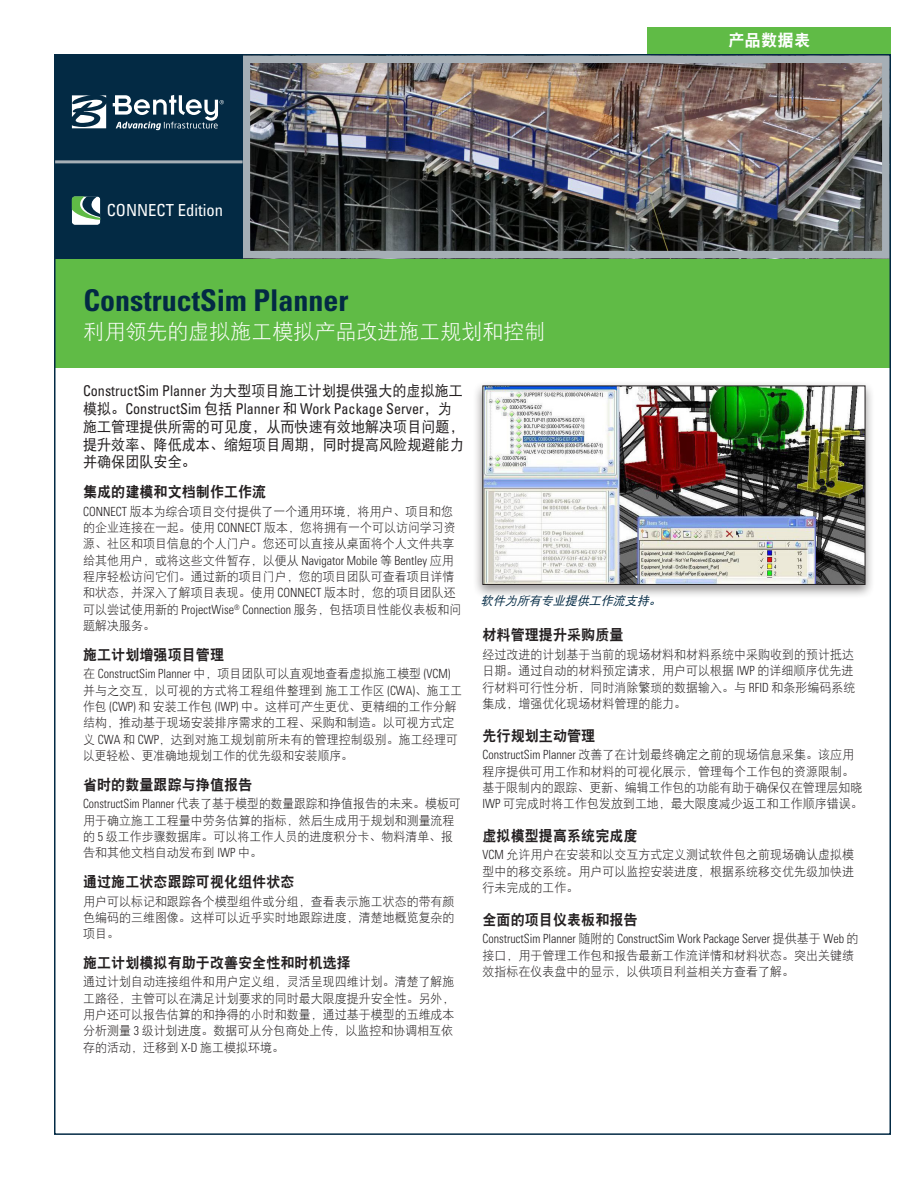
<style>
.page{position:relative;width:918px;height:1188px;background:#fff}
.page>*{position:absolute;margin:0;border:0;box-sizing:border-box;transform-origin:0 0}
.S__Title{font:700 condensed 30px "Univers";color:#032a44}
.S__Sub-title{font:21px "DF Hei W3";color:#fff}
.t1{font:condensed 16.65px "Univers";color:#fff}
.t2{font:16.5px "DF Hei W9";color:#fff}
.P__Intro_Copy{font:14.85px/17.9px "DF Hei W5";color:#231f20;scale:.95 1}
.S__Body_Sub-Heads{font:14.85px "DF Hei W9";color:#231f20;scale:.95 1}
.S__Body_copy{font:12.6px/16.4px "DF Hei W3";color:#231f20;scale:.95 1}
.S__Body_copy-2{font:12.6px/16.4px "DF Hei W3";color:#231f20;scale:.93 1}
.S__Image_captions{font:italic 12px "DF Hei W5";color:#032a44}
.s1{font-family:"Univers";font-stretch:condensed}
.s2{font-family:"Univers";font-weight:300;font-stretch:condensed}
</style>
<div class="page">
<div style="left:648px;top:27px;width:243px;height:27px;background:#60bb46"></div>
<div style="left:55px;top:258px;width:836px;height:110px;background:#60bb46"></div>
<img style="left:252px;top:65px;width:629px;height:184px">
<div style="left:243px;top:56px;width:647px;height:202px;border:8px solid #a6afb6"></div>
<div style="left:472px;top:380px;width:403px;height:219px;background:#231f20;opacity:.5"></div>
<img style="left:482px;top:385px;width:384px;height:200px">
<div style="left:55px;top:55px;width:188px;height:105px;background:#032a44"></div>
<div style="left:55px;top:161px;width:188px;height:97px;background:#032a44"></div>
<hr style="left:55px;top:160px;width:188px;height:3px;background:#a6afb6">
<svg style="left:72px;top:95px;width:34px;height:33px"></svg>
<svg style="left:113px;top:95px;width:111px;height:35px"></svg>
<svg style="left:72px;top:196px;width:28px;height:29px"></svg>
<h3 class="t1" style="left:107px;top:200px;width:118px">CONNECT Edition</h3>
<p class="S__Title" style="left:84px;top:282px;width:267px">ConstructSim Planner</p>
<p class="S__Sub-title" style="left:84px;top:321px;width:463px">利用领先的虚拟施工模拟产品改进施工规划和控制</p>
<h3 class="t2" style="left:728px;top:32px;width:84px">产品数据表</h3>
<p class="P__Intro_Copy" style="left:83px;top:382px;width:402px"><span class="s1">ConstructSim Planner</span> 为大型项目施工计划提供强大的虚拟施工模拟。<span class="s1">ConstructSim</span> 包括 <span class="s1">Planner</span> 和 <span class="s1">Work Package Server</span>，为施工管理提供所需的可见度，从而快速有效地解决项目问题，提升效率、降低成本、缩短项目周期，同时提高风险规避能力并确保团队安全。</p>
<p class="S__Body_Sub-Heads" style="left:83px;top:484px;width:194px">集成的建模和文档制作工作流</p>
<p class="S__Body_copy" style="left:83px;top:503px;width:400px"><span class="s2">CONNECT</span> 版本为综合项目交付提供了一个通用环境，将用户、项目和您的企业连接在一起。使用 <span class="s2">CONNECT</span> 版本，您将拥有一个可以访问学习资源、社区和项目信息的个人门户。您还可以直接从桌面将个人文件共享给其他用户，或将这些文件暂存，以便从 <span class="s2">Navigator Mobile</span> 等 <span class="s2">Bentley</span> 应用程序轻松访问它们。通过新的项目门户，您的项目团队可查看项目详情和状态，并深入了解项目表现。使用 <span class="s2">CONNECT</span> 版本时，您的项目团队还可以尝试使用新的 <span class="s2">ProjectWise</span><sup>®</sup> <span class="s2">Connection</span> 服务，包括项目性能仪表板和问题解决服务。</p>
<p class="S__Body_Sub-Heads" style="left:83px;top:647px;width:150px">施工计划增强项目管理</p>
<p class="S__Body_copy" style="left:83px;top:666px;width:401px">在 <span class="s2">ConstructSim Planner</span> 中，项目团队可以直观地查看虚拟施工模型 <span class="s2">(VCM)</span>并与之交互，以可视的方式将工程组件整理到施工工作区 <span class="s2">(CWA)</span>、施工工作包 <span class="s2">(CWP)</span> 和安装工作包 <span class="s2">(IWP)</span> 中。这样可产生更优、更精细的工作分解结构，推动基于现场安装排序需求的工程、采购和制造。以可视方式定义 <span class="s2">CWA</span> 和 <span class="s2">CWP</span>，达到对施工规划前所未有的管理控制级别。施工经理可以更轻松、更准确地规划工作的优先级和安装顺序。</p>
<p class="S__Body_Sub-Heads" style="left:83px;top:777px;width:180px">省时的数量跟踪与挣值报告</p>
<p class="S__Body_copy-2" style="left:83px;top:796px;width:408px"><span class="s2">ConstructSim Planner</span> 代表了基于模型的数量跟踪和挣值报告的未来。模板可用于确立施工工程量中劳务估算的指标，然后生成用于规划和测量流程的 <span class="s2">5</span> 级工作步骤数据库。可以将工作人员的进度积分卡、物料清单、报告和其他文档自动发布到 <span class="s2">IWP</span> 中。</p>
<p class="S__Body_Sub-Heads" style="left:83px;top:874px;width:224px">通过施工状态跟踪可视化组件状态</p>
<p class="S__Body_copy" style="left:83px;top:893px;width:393px;text-align:justify">用户可以标记和跟踪各个模型组件或分组，查看表示施工状态的带有颜色编码的三维图像。这样可以近乎实时地跟踪进度，清楚地概览复杂的项目。</p>
<p class="S__Body_Sub-Heads" style="left:83px;top:955px;width:283px">施工计划模拟有助于改善安全性和时机选择</p>
<p class="S__Body_copy" style="left:83px;top:974px;width:393px;text-align:justify">通过计划自动连接组件和用户定义组，灵活呈现四维计划。清楚了解施工路径，主管可以在满足计划要求的同时最大限度提升安全性。另外，用户还可以报告估算的和挣得的小时和数量，通过基于模型的五维成本分析测量 <span class="s2">3</span> 级计划进度。数据可从分包商处上传，以监控和协调相互依存的活动，迁移到 <span class="s2">X-D</span> 施工模拟环境。</p>
<p class="S__Image_captions" style="left:481px;top:595px;width:185px">软件为所有专业提供工作流支持。</p>
<p class="S__Body_Sub-Heads" style="left:483px;top:628px;width:150px">材料管理提升采购质量</p>
<p class="S__Body_copy" style="left:483px;top:646px;width:394px">经过改进的计划基于当前的现场材料和材料系统中采购收到的预计抵达日期。通过自动的材料预定请求，用户可以根据 <span class="s2">IWP</span> 的详细顺序优先进行材料可行性分析，同时消除繁琐的数据输入。与 <span class="s2">RFID</span> 和条形编码系统集成，增强优化现场材料管理的能力。</p>
<p class="S__Body_Sub-Heads" style="left:483px;top:728px;width:120px">先行规划主动管理</p>
<p class="S__Body_copy" style="left:483px;top:747px;width:402px"><span class="s2">ConstructSim Planner</span> 改善了在计划最终确定之前的现场信息采集。该应用程序提供可用工作和材料的可视化展示，管理每个工作包的资源限制。基于限制内的跟踪、更新、编辑工作包的功能有助于确保仅在管理层知晓<span class="s2">IWP</span> 可完成时将工作包发放到工地，最大限度减少返工和工作顺序错误。</p>
<p class="S__Body_Sub-Heads" style="left:483px;top:828px;width:165px">虚拟模型提高系统完成度</p>
<p class="S__Body_copy" style="left:483px;top:847px;width:393px;text-align:justify"><span class="s2">VCM</span> 允许用户在安装和以交互方式定义测试软件包之前现场确认虚拟模型中的移交系统。用户可以监控安装进度，根据系统移交优先级加快进行未完成的工作。</p>
<p class="S__Body_Sub-Heads" style="left:483px;top:912px;width:165px">全面的项目仪表板和报告</p>
<p class="S__Body_copy" style="left:483px;top:931px;width:397px"><span class="s2">ConstructSim Planner</span> 随附的 <span class="s2">ConstructSim Work Package Server</span> 提供基于 <span class="s2">Web</span> 的接口，用于管理工作包和报告最新工作流详情和材料状态。突出关键绩效指标在仪表盘中的显示，以供项目利益相关方查看了解。</p>
</div>
